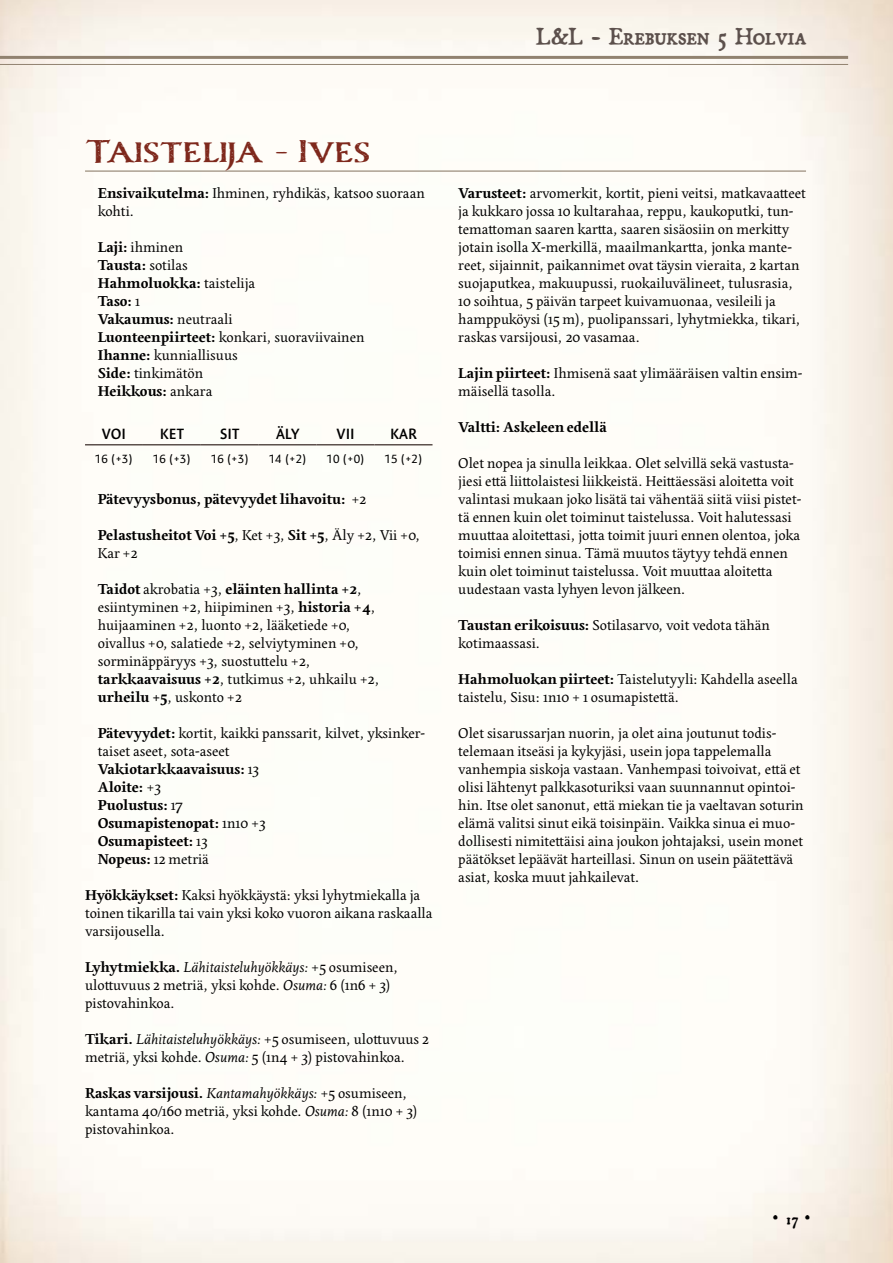
<style>
.page{position:relative;width:893px;height:1263px;background:#fff}
.page>*{position:absolute;margin:0;border:0;box-sizing:border-box;transform-origin:0 0}
.t1{font:700 39px "Carta Marina";color:#7e281c}
.t2{font:25.5px "Broadsheet";color:#5c504c}
.t3{font:24px "Attic Antique";color:#000}
.t4{font:15px/18px "Edita";color:#000}
.t5{font:700 15px/18px "Edita";color:#000}
.t6{font:600 15px "Expo Sans Pro";color:#000}
.t7{font:12px "Expo Sans Pro";color:#000}
.s1{font-weight:700}
.s2{font-weight:400}
.s3{font-style:italic}
.s4{font-family:"Broadsheet";font-size:16.5px}
</style>
<div class="page">
<hr style="left:0;top:56px;width:848px;height:3px;background:#918270">
<hr style="left:0;top:64px;width:848px;height:1px;background:#918270">
<hr style="left:85px;top:171px;width:721px;height:1px;background:#918270">
<hr style="left:85px;top:444px;width:58px;height:1px;background:#5c504c">
<hr style="left:143px;top:444px;width:58px;height:1px;background:#5c504c">
<hr style="left:201px;top:444px;width:58px;height:1px;background:#5c504c">
<hr style="left:259px;top:444px;width:58px;height:1px;background:#5c504c">
<hr style="left:317px;top:444px;width:58px;height:1px;background:#5c504c">
<hr style="left:375px;top:444px;width:57px;height:1px;background:#5c504c">
<h2 class="t2" style="left:536px;top:16px;width:272px">L&amp;L - Erebuksen 5 Holvia</h2>
<h1 class="t1" style="left:85px;top:128px;width:286px">Taistelija - Ives</h1>
<p class="t4" style="left:98px;top:185px;width:329px"><span class="s1">Ensivaikutelma:</span> Ihminen, ryhdikäs, katsoo suoraan kohti.</p>
<p class="t4" style="left:98px;top:239px;width:268px"><span class="s1">Laji:</span> ihminen<br><span class="s1">Tausta:</span> sotilas<br><span class="s1">Hahmoluokka:</span> taistelija<br><span class="s1">Taso:</span> 1<br><span class="s1">Vakaumus:</span> neutraali<br><span class="s1">Luonteenpiirteet:</span> konkari, suoraviivainen<br><span class="s1">Ihanne:</span> kunniallisuus<br><span class="s1">Side:</span> tinkimätön<br><span class="s1">Heikkous:</span> ankara</p>
<p class="t6" style="left:102px;top:424px;width:26px">VOI</p>
<p class="t6" style="left:160px;top:424px;width:26px">KET</p>
<p class="t6" style="left:220px;top:424px;width:21px">SIT</p>
<p class="t6" style="left:276px;top:424px;width:25px">ÄLY</p>
<p class="t6" style="left:337px;top:424px;width:20px">VII</p>
<p class="t6" style="left:390px;top:424px;width:28px">KAR</p>
<p class="t7" style="left:95px;top:451px;width:40px">16 (+3)</p>
<p class="t7" style="left:153px;top:451px;width:40px">16 (+3)</p>
<p class="t7" style="left:211px;top:451px;width:40px">16 (+3)</p>
<p class="t7" style="left:269px;top:451px;width:40px">14 (+2)</p>
<p class="t7" style="left:327px;top:451px;width:40px">10 (+0)</p>
<p class="t7" style="left:385px;top:451px;width:40px">15 (+2)</p>
<p class="t5" style="left:98px;top:491px;width:270px">Pätevyysbonus, pätevyydet lihavoitu: <span class="s2">+2</span></p>
<p class="t4" style="left:98px;top:527px;width:324px"><span class="s1">Pelastusheitot Voi +5</span>, Ket +3, <span class="s1">Sit +5</span>, Äly +2, Vii +0,<br>Kar +2</p>
<p class="t4" style="left:98px;top:581px;width:283px"><span class="s1">Taidot</span> akrobatia +3, <span class="s1">eläinten hallinta +2</span>, esiintyminen +2, hiipiminen +3, <span class="s1">historia +4</span>, huijaaminen +2, luonto +2, lääketiede +0, oivallus +0, salatiede +2, selviytyminen +0, sorminäppäryys +3, suostuttelu +2, <span class="s1">tarkkaavaisuus +2</span>, tutkimus +2, uhkailu +2, <span class="s1">urheilu +5</span>, uskonto +2</p>
<p class="t5" style="left:98px;top:725px;width:329px">Pätevyydet: <span class="s2">kortit, kaikki panssarit, kilvet, yksinker&shy;taiset aseet, sota-aseet<br></span>Vakiotarkkaavaisuus: <span class="s2">13<br></span>Aloite: <span class="s2">+3<br></span>Puolustus: <span class="s2">17<br></span>Osumapistenopat: <span class="s2">1n10 +3<br></span>Osumapisteet: <span class="s2">13<br></span>Nopeus: <span class="s2">12 metriä</span></p>
<p class="t4" style="left:85px;top:887px;width:349px"><span class="s1">Hyökkäykset:</span> Kaksi hyökkäystä: yksi lyhytmiekalla ja toinen tikarilla tai vain yksi koko vuoron aikana raskaalla varsijousella.</p>
<p class="t4" style="left:85px;top:959px;width:315px"><span class="s1">Lyhytmiekka.</span> <span class="s3">Lähitaisteluhyökkäys:</span> +5 osumiseen, ulottuvuus 2 metriä, yksi kohde. <span class="s3">Osuma:</span> 6 (1n6 + 3) pistovahinkoa.</p>
<p class="t4" style="left:85px;top:1031px;width:345px"><span class="s1">Tikari.</span> <span class="s3">Lähitaisteluhyökkäys:</span> +5 osumiseen, ulottuvuus 2 metriä, yksi kohde. <span class="s3">Osuma:</span> 5 (1n4 + 3) pistovahinkoa.</p>
<p class="t4" style="left:85px;top:1085px;width:334px"><span class="s1">Raskas varsijousi.</span> <span class="s3">Kantamahyökkäys:</span> +5 osumiseen, kantama 40/160 metriä, yksi kohde. <span class="s3">Osuma:</span> 8 (1n10 + 3) pistovahinkoa.</p>
<p class="t4" style="left:458px;top:185px;width:349px"><span class="s1">Varusteet:</span> arvomerkit, kortit, pieni veitsi, matkavaatteet ja kukkaro jossa 10 kultarahaa, reppu, kaukoputki, tun&shy;temattoman saaren kartta, saaren sisäosiin on merkitty jotain isolla X-merkillä, maailmankartta, jonka mante&shy;reet, sijainnit, paikannimet ovat täysin vieraita, 2 kartan suojaputkea, makuupussi, ruokailuvälineet, tulusrasia, 10 soihtua, 5 päivän tarpeet kuivamuonaa, vesileili ja hamppuköysi (15 m), puolipanssari, lyhytmiekka, tikari, raskas varsijousi, 20 vasamaa.</p>
<p class="t4" style="left:458px;top:365px;width:346px"><span class="s1">Lajin piirteet:</span> Ihmisenä saat ylimääräisen valtin ensim&shy;mäisellä tasolla.</p>
<p class="t5" style="left:458px;top:419px;width:150px">Valtti: Askeleen edellä</p>
<p class="t4" style="left:458px;top:455px;width:345px">Olet nopea ja sinulla leikkaa. Olet selvillä sekä vastusta&shy;jiesi että liittolaistesi liikkeistä. Heittäessäsi aloitetta voit valintasi mukaan joko lisätä tai vähentää siitä viisi pistet&shy;tä ennen kuin olet toiminut taistelussa. Voit halutessasi muuttaa aloitettasi, jotta toimit juuri ennen olentoa, joka toimisi ennen sinua. Tämä muutos täytyy tehdä ennen kuin olet toiminut taistelussa. Voit muuttaa aloitetta uudestaan vasta lyhyen levon jälkeen.</p>
<p class="t4" style="left:458px;top:617px;width:313px"><span class="s1">Taustan erikoisuus:</span> Sotilasarvo, voit vedota tähän kotimaassasi.</p>
<p class="t4" style="left:458px;top:671px;width:341px"><span class="s1">Hahmoluokan piirteet:</span> Taistelutyyli: Kahdella aseella taistelu, Sisu: 1n10 + 1 osumapistettä.</p>
<p class="t4" style="left:458px;top:725px;width:347px">Olet sisarussarjan nuorin, ja olet aina joutunut todis&shy;telemaan itseäsi ja kykyjäsi, usein jopa tappelemalla vanhempia siskoja vastaan. Vanhempasi toivoivat, että et olisi lähtenyt palkkasoturiksi vaan suunnannut opintoi&shy;hin. Itse olet sanonut, että miekan tie ja vaeltavan soturin elämä valitsi sinut eikä toisinpäin. Vaikka sinua ei muo&shy;dollisesti nimitettäisi aina joukon johtajaksi, usein monet päätökset lepäävät harteillasi. Sinun on usein päätettävä asiat, koska muut jahkailevat.</p>
<h3 class="t3" style="left:771px;top:1195px;width:41px">∙ <span class="s4">17</span>∙</h3>
</div>
